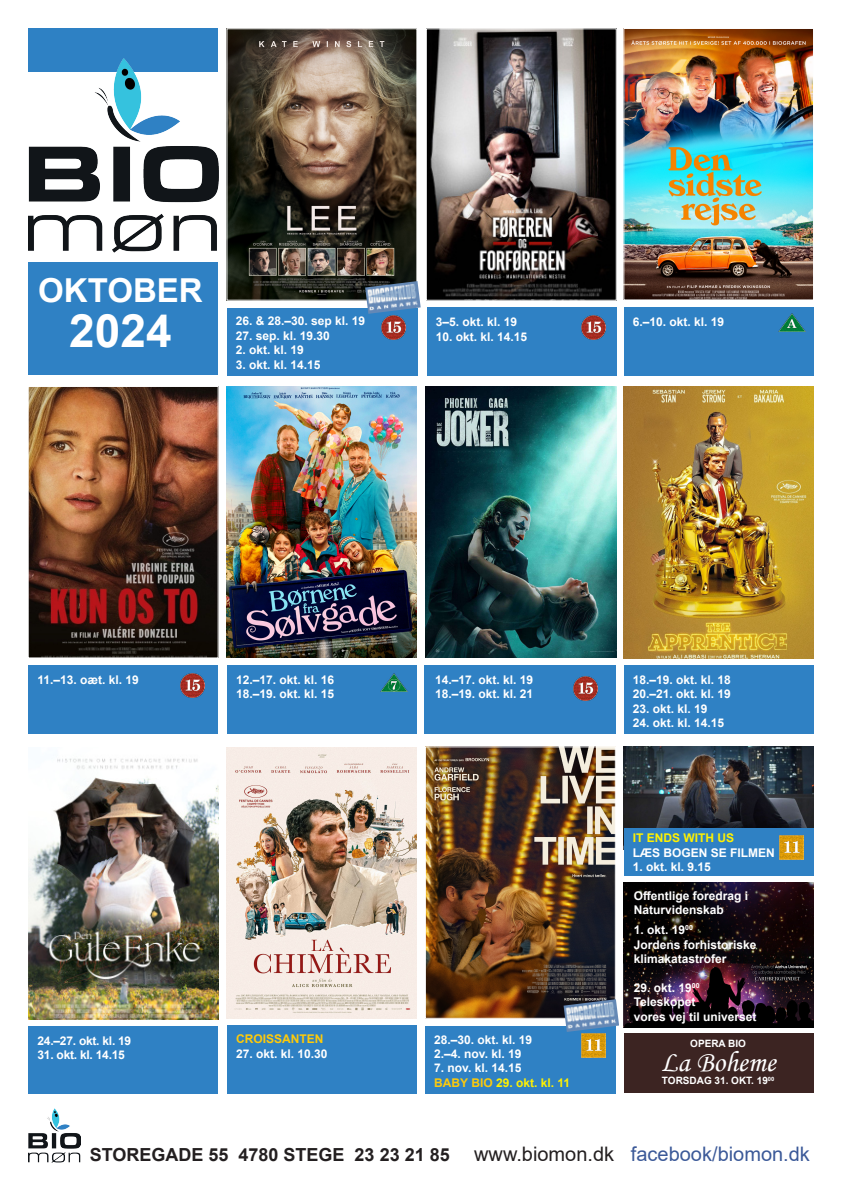
<style>
.page{position:relative;width:842px;height:1191px;background:#fff}
.page>*{position:absolute;margin:0;border:0;box-sizing:border-box;transform-origin:0 0}
.t1{font:700 46px "Arial";color:#fff}
.t2{font:700 33px "Arial";color:#fff}
.t3{font:29.3px "Monotype Corsiva";color:#fff}
.t4{font:700 18px "Arial";color:#231f20}
.t5{font:700 12px "Arial";color:#fff}
.t6{font:700 12px "Arial";letter-spacing:-.02em;color:#fff}
.t7{font:700 12px "Arial";color:#fff101}
.t8{font:700 12px "Arial";color:#feca0a}
.t9{font:700 10.1px "Arial";color:#fff}
.s1{color:#feca0a}
.s2{font-weight:400;font-size:20px}
.s3{font-weight:400;font-size:20px;color:#3b5998}
</style>
<div class="page">
<img style="left:425px;top:386px;width:191px;height:271px">
<img style="left:227px;top:386px;width:190px;height:271px">
<img style="left:28px;top:758px;width:190px;height:261px">
<img style="left:427px;top:748px;width:186px;height:268px">
<div style="left:425px;top:746px;width:190px;height:272px;border:1px solid #fff"></div>
<img style="left:227px;top:747px;width:190px;height:271px">
<div style="left:28px;top:665px;width:190px;height:68px;background:#2f81c4"></div>
<div style="left:227px;top:665px;width:190px;height:68px;background:#2f81c4"></div>
<div style="left:425px;top:665px;width:191px;height:68px;background:#2f81c4"></div>
<div style="left:28px;top:1026px;width:190px;height:67px;background:#2f81c4"></div>
<div style="left:227px;top:1025px;width:190px;height:68px;background:#2f81c4"></div>
<div style="left:425px;top:1026px;width:191px;height:67px;background:#2f81c4"></div>
<img style="left:30px;top:388px;width:186px;height:268px">
<div style="left:28px;top:262px;width:190px;height:113px;background:#2f81c4"></div>
<img style="left:624px;top:747px;width:190px;height:81px">
<div style="left:624px;top:828px;width:190px;height:47px;background:#2f81c4"></div>
<img style="left:380px;top:673px;width:27px;height:19px">
<img style="left:28px;top:1108px;width:53px;height:54px">
<img style="left:624px;top:387px;width:190px;height:271px">
<div style="left:624px;top:665px;width:190px;height:68px;background:#2f81c4"></div>
<img style="left:624px;top:882px;width:190px;height:145px">
<div style="left:28px;top:28px;width:190px;height:44px;background:#2e81c4"></div>
<img style="left:28px;top:58px;width:190px;height:195px">
<div style="left:624px;top:307px;width:190px;height:68px;background:#2f81c4"></div>
<img style="left:626px;top:30px;width:186px;height:268px">
<div style="left:624px;top:28px;width:190px;height:272px;border:1px solid #fff"></div>
<img style="left:581px;top:1033px;width:24px;height:24px">
<img style="left:180px;top:673px;width:24px;height:24px">
<img style="left:574px;top:676px;width:24px;height:24px">
<img style="left:428px;top:31px;width:186px;height:267px">
<div style="left:426px;top:29px;width:190px;height:271px;border:1px solid #fff"></div>
<div style="left:427px;top:308px;width:189px;height:68px;background:#2f81c4"></div>
<img style="left:581px;top:315px;width:24px;height:24px">
<img style="left:564px;top:999px;width:55px;height:33px">
<img style="left:780px;top:835px;width:24px;height:24px">
<img style="left:229px;top:31px;width:186px;height:267px">
<div style="left:227px;top:308px;width:190px;height:68px;background:#2f81c4"></div>
<img style="left:381px;top:315px;width:24px;height:24px">
<img style="left:365px;top:281px;width:56px;height:33px">
<img style="left:779px;top:313px;width:26px;height:18px">
<div style="left:624px;top:1033px;width:190px;height:59px;background:#3c2422"></div>
<p class="t2" style="left:38px;top:267px;width:166px">OKTOBER</p>
<p class="t1" style="left:69px;top:299px;width:104px">2024</p>
<p class="t5" style="left:236px;top:313px;width:131px">26. &amp; 28.–30. sep kl. 19</p>
<p class="t5" style="left:236px;top:327px;width:96px">27. sep. kl. 19.30</p>
<p class="t5" style="left:236px;top:341px;width:70px">2. okt. kl. 19</p>
<p class="t5" style="left:236px;top:356px;width:86px">3. okt. kl. 14.15</p>
<p class="t5" style="left:436px;top:314px;width:83px">3–5. okt. kl. 19</p>
<p class="t5" style="left:633px;top:313px;width:93px">6.–10. okt. kl. 19</p>
<p class="t5" style="left:436px;top:328px;width:93px">10. okt. kl. 14.15</p>
<p class="t5" style="left:38px;top:671px;width:103px">11.–13. oæt. kl. 19</p>
<p class="t5" style="left:236px;top:671px;width:100px">12.–17. okt. kl. 16</p>
<p class="t5" style="left:236px;top:685px;width:100px">18.–19. okt. kl. 15</p>
<p class="t5" style="left:435px;top:671px;width:100px">14.–17. okt. kl. 19</p>
<p class="t5" style="left:435px;top:685px;width:100px">18.–19. okt. kl. 21</p>
<p class="t5" style="left:633px;top:671px;width:100px">18.–19. okt. kl. 18</p>
<p class="t5" style="left:633px;top:686px;width:100px">20.–21. okt. kl. 19</p>
<p class="t5" style="left:633px;top:700px;width:76px">23. okt. kl. 19</p>
<p class="t5" style="left:633px;top:714px;width:93px">24. okt. kl. 14.15</p>
<p class="t7" style="left:633px;top:829px;width:103px">IT ENDS WITH US</p>
<p class="t5" style="left:633px;top:844px;width:144px">LÆS BOGEN SE FILMEN</p>
<p class="t5" style="left:633px;top:858px;width:80px">1. okt. kl. 9.15</p>
<p class="t5" style="left:634px;top:887px;width:116px">Offentlige foredrag i</p>
<p class="t5" style="left:634px;top:901px;width:92px">Naturvidenskab</p>
<p class="t5" style="left:634px;top:921px;width:61px">1. okt. 19<sup>00</sup></p>
<p class="t5" style="left:634px;top:936px;width:124px">Jordens forhistoriske</p>
<p class="t5" style="left:634px;top:950px;width:94px">klimakatastrofer</p>
<p class="t5" style="left:634px;top:979px;width:67px">29. okt. 19<sup>00</sup></p>
<p class="t5" style="left:634px;top:993px;width:63px">Teleskopet</p>
<p class="t5" style="left:634px;top:1008px;width:124px">vores vej til universet</p>
<p class="t6" style="left:38px;top:1032px;width:95px">24.–27. okt. kl. 19</p>
<p class="t6" style="left:38px;top:1046px;width:89px">31. okt. kl. 14.15</p>
<p class="t8" style="left:236px;top:1030px;width:89px">CROISSANTEN</p>
<p class="t5" style="left:236px;top:1045px;width:93px">27. okt. kl. 10.30</p>
<p class="t5" style="left:434px;top:1031px;width:100px">28.–30. okt. kl. 19</p>
<p class="t5" style="left:434px;top:1045px;width:89px">2.–4. nov. kl. 19</p>
<p class="t5" style="left:434px;top:1059px;width:89px">7. nov. kl. 14.15</p>
<p class="t7" style="left:434px;top:1074px;width:137px"><span class="s1">BABY BIO</span> 29. okt. kl. 11</p>
<p class="t9" style="left:690px;top:1036px;width:57px">OPERA BIO</p>
<p class="t3" style="left:661px;top:1044px;width:116px">La Boheme</p>
<p class="t9" style="left:662px;top:1073px;width:114px">TORSDAG 31. OKT. 19<sup>00</sup></p>
<p class="t4" style="left:90px;top:1142px;width:722px">STOREGADE 55 4780 STEGE 23 23 21 85 <span class="s2">www.biomon.dk</span> <span class="s3">facebook/biomon.dk</span></p>
</div>
